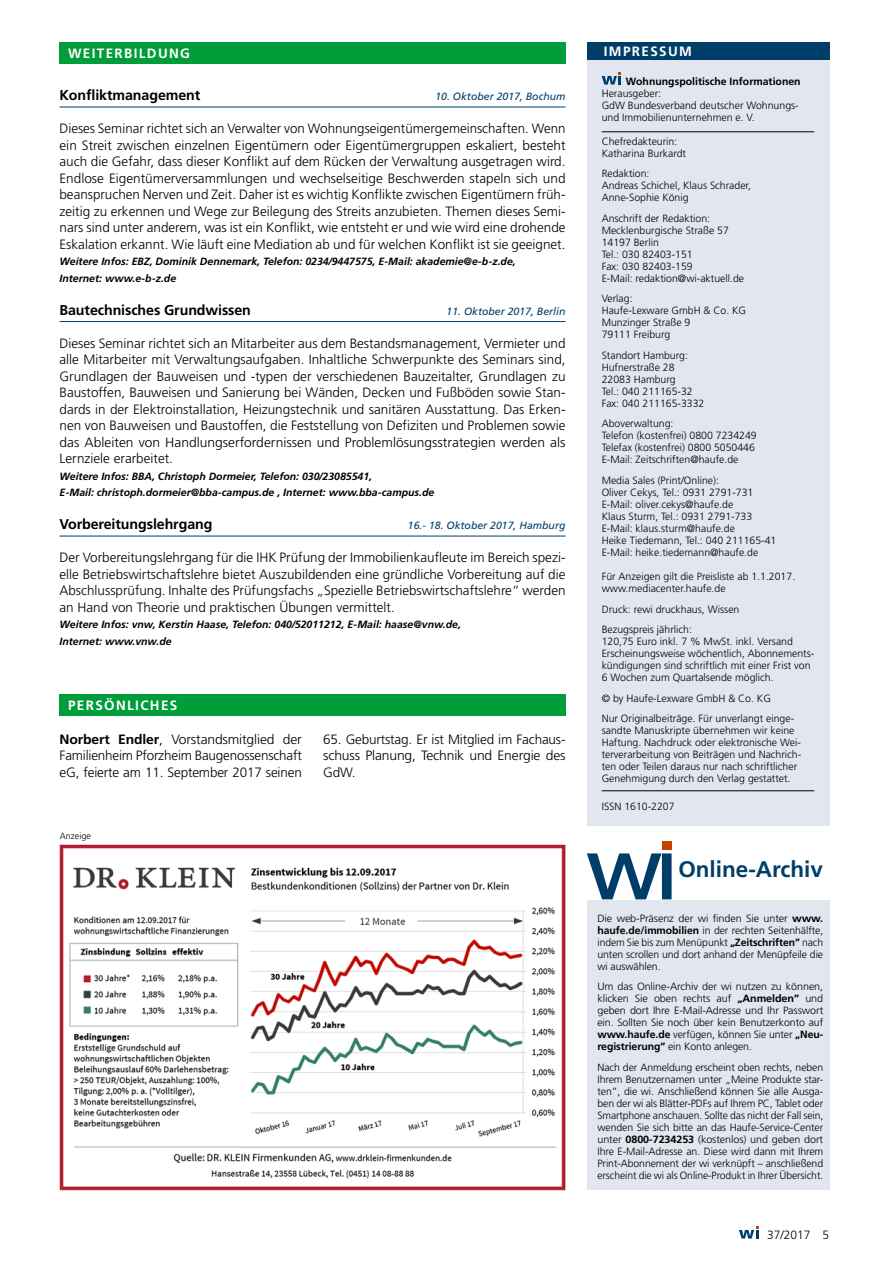
<style>
.page{position:relative;width:893px;height:1263px;background:#fff}
.page>*{position:absolute;margin:0;border:0;box-sizing:border-box;transform-origin:0 0}
.t1{font:700 22.5px "Frutiger";color:#003e6a}
.t2{font:700 14.25px "Frutiger";letter-spacing:-.005em;color:#000}
.t3{font:300 13.5px/16.5px "Frutiger";color:#000;text-align:justify}
.t4{font:700 13.5px "Frutiger";letter-spacing:.1em;color:#fff}
.t5{font:300 12px "Frutiger";color:#000}
.t6{font:300 10.5px/12px "Frutiger";color:#000}
.t7{font:italic 700 10.5px/16.5px "Frutiger";color:#000}
.t8{font:italic 10.5px "Frutiger";color:#003e6a}
.t9{font:700 10.5px "Frutiger";color:#000}
.t10{font:300 9px "Frutiger";color:#000}
.s1{font-weight:700}
</style>
<div class="page">
<div style="left:60px;top:43px;width:506px;height:21px;background:#009d3a"></div>
<div style="left:587px;top:43px;width:242px;height:783px;background:#e1e6ef"></div>
<hr style="left:602px;top:131px;width:212px;height:1px;background:#000">
<hr style="left:602px;top:790px;width:212px;height:1px;background:#000">
<div style="left:587px;top:43px;width:242px;height:17px;background:#003e6a"></div>
<svg style="left:602px;top:72px;width:19px;height:13px"></svg>
<img style="left:59px;top:844px;width:507px;height:347px">
<hr style="left:60px;top:107px;width:506px;height:1px;background:#003e6a">
<hr style="left:60px;top:321px;width:506px;height:1px;background:#003e6a">
<hr style="left:60px;top:536px;width:506px;height:1px;background:#003e6a">
<div style="left:587px;top:900px;width:242px;height:289px;background:#e1e6ef"></div>
<svg style="left:587px;top:853px;width:85px;height:46px"></svg>
<div style="left:662px;top:840px;width:10px;height:9px;background:#c54200"></div>
<div style="left:60px;top:694px;width:506px;height:22px;background:#009d3a"></div>
<svg style="left:739px;top:1226px;width:20px;height:12px"></svg>
<p class="t4" style="left:68px;top:46px;width:123px">WEITERBILDUNG</p>
<h2 class="t2" style="left:60px;top:87px;width:142px">Konfliktmanagement</h2>
<p class="t8" style="left:435px;top:91px;width:132px">10. Oktober 2017, Bochum</p>
<p class="t3" style="left:60px;top:121px;width:508px">Dieses Seminar richtet sich an Verwalter von Wohnungseigentümergemeinschaften. Wenn ein Streit zwischen einzelnen Eigentümern oder Eigentümergruppen eskaliert, besteht auch die Gefahr, dass dieser Konflikt auf dem Rücken der Verwaltung ausgetragen wird.<br>Endlose Eigentümerversammlungen und wechselseitige Beschwerden stapeln sich und beanspruchen Nerven und Zeit. Daher ist es wichtig Konflikte zwischen Eigentümern früh&shy;zeitig zu erkennen und Wege zur Beilegung des Streits anzubieten. Themen dieses Semi&shy;nars sind unter anderem, was ist ein Konflikt, wie entsteht er und wie wird eine drohende Eskalation erkannt. Wie läuft eine Mediation ab und für welchen Konflikt ist sie geeignet.</p>
<p class="t7" style="left:60px;top:253px;width:458px">Weitere Infos: EBZ, Dominik Dennemark, Telefon: 0234/9447575, E-Mail: akademie@e-b-z.de,<br>Internet: www.e-b-z.de</p>
<h2 class="t2" style="left:60px;top:301px;width:193px">Bautechnisches Grundwissen</h2>
<p class="t8" style="left:446px;top:305px;width:121px">11. Oktober 2017, Berlin</p>
<p class="t3" style="left:60px;top:335px;width:508px">Dieses Seminar richtet sich an Mitarbeiter aus dem Bestandsmanagement, Vermieter und alle Mitarbeiter mit Verwaltungsaufgaben. Inhaltliche Schwerpunkte des Seminars sind, Grundlagen der Bauweisen und -typen der verschiedenen Bauzeitalter, Grundlagen zu Baustoffen, Bauweisen und Sanierung bei Wänden, Decken und Fußböden sowie Stan&shy;dards in der Elektroinstallation, Heizungstechnik und sanitären Ausstattung. Das Erken&shy;nen von Bauweisen und Baustoffen, die Feststellung von Defiziten und Problemen sowie das Ableiten von Handlungserfordernissen und Problemlösungsstrategien werden als Lernziele erarbeitet.</p>
<p class="t7" style="left:60px;top:468px;width:376px">Weitere Infos: BBA, Christoph Dormeier, Telefon: 030/23085541,<br>E-Mail: christoph.dormeier@bba-campus.de , Internet: www.bba-campus.de</p>
<h2 class="t2" style="left:60px;top:516px;width:154px">Vorbereitungslehrgang</h2>
<p class="t8" style="left:408px;top:520px;width:159px">16.- 18. Oktober 2017, Hamburg</p>
<p class="t3" style="left:60px;top:550px;width:507px">Der Vorbereitungslehrgang für die IHK Prüfung der Immobilienkaufleute im Bereich spezi&shy;elle Betriebswirtschaftslehre bietet Auszubildenden eine gründliche Vorbereitung auf die Abschlussprüfung. Inhalte des Prüfungsfachs „Spezielle Betriebswirtschaftslehre“ werden an Hand von Theorie und praktischen Übungen vermittelt.</p>
<p class="t7" style="left:60px;top:616px;width:403px">Weitere Infos: vnw, Kerstin Haase, Telefon: 040/52011212, E-Mail: haase@vnw.de,<br>Internet: www.vnw.de</p>
<p class="t4" style="left:68px;top:698px;width:111px">PERSÖNLICHES</p>
<p class="t3" style="left:60px;top:731px;width:244px"><span class="s1">Norbert Endler</span>, Vorstandsmitglied der Familienheim Pforzheim Baugenossenschaft eG, feierte am 11. September 2017 seinen</p>
<p class="t3" style="left:323px;top:731px;width:244px">65. Geburtstag. Er ist Mitglied im Fachaus&shy;schuss Planung, Technik und Energie des GdW.</p>
<p class="t10" style="left:60px;top:831px;width:33px">Anzeige</p>
<p class="t4" style="left:604px;top:43px;width:90px">IMPRESSUM</p>
<p class="t9" style="left:626px;top:75px;width:176px">Wohnungspolitische Informationen</p>
<p class="t6" style="left:602px;top:87px;width:199px">Herausgeber:<br>GdW Bundesverband deutscher Wohnungs&shy;und Immobilienunternehmen e. V.</p>
<p class="t6" style="left:602px;top:135px;width:86px">Chefredakteurin:<br>Katharina Burkardt</p>
<p class="t6" style="left:602px;top:168px;width:151px">Redaktion:<br>Andreas Schichel, Klaus Schrader,<br>Anne-Sophie König</p>
<p class="t6" style="left:602px;top:212px;width:144px">Anschrift der Redaktion:<br>Mecklenburgische Straße 57<br>14197 Berlin<br>Tel.: 030 82403-151<br>Fax: 030 82403-159<br>E-Mail: redaktion@wi-aktuell.de</p>
<p class="t6" style="left:602px;top:293px;width:146px">Verlag:<br>Haufe-Lexware GmbH &amp; Co. KG<br>Munzinger Straße 9<br>79111 Freiburg</p>
<p class="t6" style="left:602px;top:349px;width:104px">Standort Hamburg:<br>Hufnerstraße 28<br>22083 Hamburg<br>Tel.: 040 211165-32<br>Fax: 040 211165-3332</p>
<p class="t6" style="left:602px;top:418px;width:157px">Aboverwaltung:<br>Telefon (kostenfrei) 0800 7234249<br>Telefax (kostenfrei) 0800 5050446<br>E-Mail: Zeitschriften@haufe.de</p>
<p class="t6" style="left:602px;top:474px;width:176px">Media Sales (Print/Online):<br>Oliver Cekys, Tel.: 0931 2791-731<br>E-Mail: oliver.cekys@haufe.de<br>Klaus Sturm, Tel.: 0931 2791-733<br>E-Mail: klaus.sturm@haufe.de<br>Heike Tiedemann, Tel.: 040 211165-41<br>E-Mail: heike.tiedemann@haufe.de</p>
<p class="t6" style="left:602px;top:570px;width:195px">Für Anzeigen gilt die Preisliste ab 1.1.2017. www.mediacenter.haufe.de</p>
<p class="t6" style="left:602px;top:599px;width:139px;line-height:20.5px">Druck: rewi druckhaus, Wissen<br>Bezugspreis jährlich:</p>
<p class="t6" style="left:602px;top:635px;width:214px">120,75 Euro inkl. 7 % MwSt. inkl. Versand Erscheinungsweise wöchentlich, Abonnements&shy;kündigungen sind schriftlich mit einer Frist von 6 Wochen zum Quartalsende möglich.</p>
<p class="t6" style="left:602px;top:688px;width:193px;line-height:20.5px">© by Haufe-Lexware GmbH &amp; Co. KG<br>Nur Originalbeiträge. Für unverlangt einge-</p>
<p class="t6" style="left:602px;top:724px;width:201px">sandte Manuskripte übernehmen wir keine Haftung. Nachdruck oder elektronische Wei&shy;terverarbeitung von Beiträgen und Nachrich&shy;ten oder Teilen daraus nur nach schriftlicher Genehmigung durch den Verlag gestattet.</p>
<p class="t6" style="left:602px;top:800px;width:74px">ISSN 1610-2207</p>
<h1 class="t1" style="left:678px;top:855px;width:146px">Online-Archiv</h1>
<p class="t6" style="left:597px;top:912px;width:227px;text-align:justify">Die web-Präsenz der wi finden Sie unter <span class="s1">www. haufe.de/immobilien</span> in der rechten Seitenhälfte, indem Sie bis zum Menüpunkt <span class="s1">„Zeitschriften”</span> nach unten scrollen und dort anhand der Menüpfeile die wi auswählen.</p>
<p class="t6" style="left:597px;top:981px;width:227px;text-align:justify">Um das Online-Archiv der wi nutzen zu können, klicken Sie oben rechts auf <span class="s1">„Anmelden”</span> und geben dort Ihre E-Mail-Adresse und Ihr Passwort ein. Sollten Sie noch über kein Benutzerkonto auf <span class="s1">www.haufe.de</span> verfügen, können Sie unter <span class="s1">„Neu&shy;registrierung”</span> ein Konto anlegen.</p>
<p class="t6" style="left:597px;top:1061px;width:227px;text-align:justify">Nach der Anmeldung erscheint oben rechts, neben Ihrem Benutzernamen unter „Meine Produkte star&shy;ten”, die wi. Anschließend können Sie alle Ausga&shy;ben der wi als Blätter-PDFs auf Ihrem PC, Tablet oder Smartphone anschauen. Sollte das nicht der Fall sein, wenden Sie sich bitte an das Haufe-Service-Center unter <span class="s1">0800-7234253</span> (kostenlos) und geben dort Ihre E-Mail-Adresse an. Diese wird dann mit Ihrem Print-Abonnement der wi verknüpft – anschließend erscheint die wi als Online-Produkt in Ihrer Übersicht.</p>
<p class="t5" style="left:767px;top:1227px;width:64px">37/2017 5</p>
</div>
